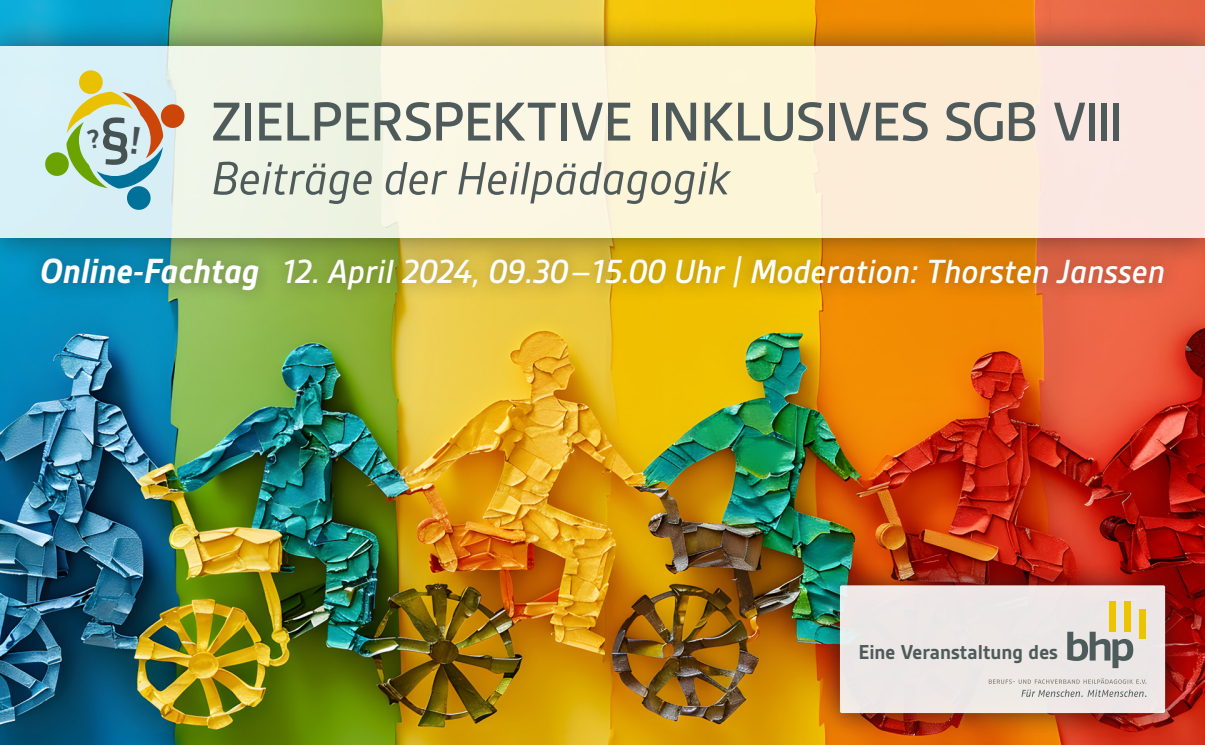
<style>
.page{position:relative;width:1205px;height:745px;background:#fff}
.page>*{position:absolute;margin:0;border:0;box-sizing:border-box;transform-origin:0 0}
.t1{font:500 58.75px "Gesta";letter-spacing:-.015em;color:#4f5b5b}
.t2{font:italic 50px "Gesta";letter-spacing:-.005em;color:#4f5b5b}
.t3{font:italic 500 36px "Gesta";letter-spacing:-.005em;color:#fff}
.t4{font:700 21.62px "Gesta";color:#4f5b5b}
.s1{font-weight:700;font-size:37.5px}
</style>
<div class="page">
<img style="left:0;top:0;width:1205px;height:744px">
<div style="left:23px;top:238px;width:1159px;height:70px;background:#1d1d1b;opacity:.5"></div>
<div style="left:0;top:14px;width:1205px;height:255px;background:#1d1d1b;opacity:.75"></div>
<div style="left:0;top:46px;width:1205px;height:191px;background:linear-gradient(to right,#e4f7ef,#ffecd6)"></div>
<div style="left:816px;top:561px;width:372px;height:175px;background:#1d1d1b;opacity:.75"></div>
<div style="left:840px;top:585px;width:325px;height:127px;background:#ede7e6;border-radius:2px"></div>
<svg style="left:1021px;top:689px;width:125px;height:7px"></svg>
<svg style="left:989px;top:678px;width:157px;height:5px"></svg>
<svg style="left:1067px;top:631px;width:66px;height:36px"></svg>
<div style="left:1109px;top:601px;width:7px;height:30px;background:#ecc500"></div>
<div style="left:1124px;top:601px;width:7px;height:30px;background:#ecc500"></div>
<div style="left:1139px;top:609px;width:7px;height:30px;background:#ecc500"></div>
<svg style="left:44px;top:69px;width:142px;height:142px;background:#c7d7c5"></svg>
<h1 class="t1" style="left:211px;top:88px;width:913px">ZIELPERSPEKTIVE INKLUSIVES SGB VIII</h1>
<h2 class="t2" style="left:211px;top:150px;width:520px">Beiträge der Heilpädagogik</h2>
<p class="t3" style="left:40px;top:250px;width:1127px"><span class="s1">Online-Fachtag</span> 12. April 2024, 09.30–15.00 Uhr | Moderation: Thorsten Janssen</p>
<p class="t4" style="left:858px;top:639px;width:201px">Eine Veranstaltung des</p>
</div>
